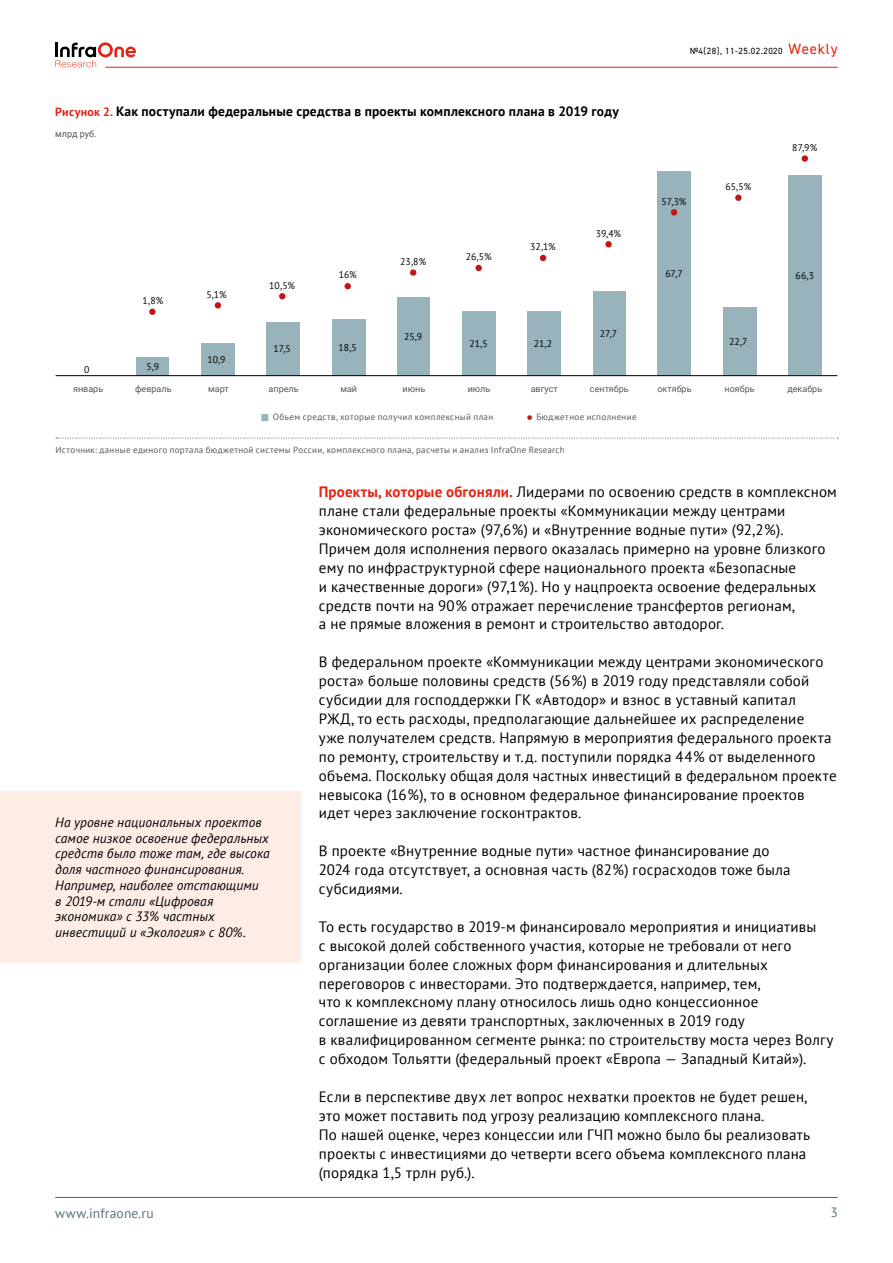
<style>
.page{position:relative;width:893px;height:1263px;background:#fff}
.page>*{position:absolute;margin:0;border:0;box-sizing:border-box;transform-origin:0 0}
.t1{font:15px/18.9px "PT Sans";letter-spacing:.015em;color:#000}
.t2{font:italic 13.5px/15.8px "PT Sans";letter-spacing:.005em;color:#000}
.t3{font:700 13.5px "PT Sans";letter-spacing:.015em;color:#000}
.t4{font:13.5px "PT Sans";letter-spacing:.015em;color:#58747c}
.t5{font:9.75px "PT Sans";color:#000}
.t6{font:9px "PT Sans";letter-spacing:.035em;color:#575756}
.t7{font:9px "Roboto";color:#575756}
.t8{font:9px "DIN2014";letter-spacing:.05em;color:#000}
.s1{font-size:12px;color:#e42313}
.s2{font-size:15px;color:#e42313}
.s3{color:#98b3bb}
.s4{font-weight:700;color:#e42313}
</style>
<div class="page">
<svg style="left:55px;top:42px;width:81px;height:25px"></svg>
<div style="left:0;top:791px;width:301px;height:172px;background:#feede5"></div>
<svg style="left:56px;top:438px;width:782px;height:1px"></svg>
<div style="left:788px;top:175px;width:34px;height:200px;background:#98b3bb"></div>
<div style="left:723px;top:307px;width:33px;height:68px;background:#98b3bb"></div>
<div style="left:657px;top:171px;width:34px;height:204px;background:#98b3bb"></div>
<div style="left:593px;top:291px;width:32px;height:84px;background:#98b3bb"></div>
<div style="left:527px;top:311px;width:34px;height:64px;background:#98b3bb"></div>
<div style="left:462px;top:311px;width:34px;height:64px;background:#98b3bb"></div>
<div style="left:397px;top:297px;width:33px;height:78px;background:#98b3bb"></div>
<div style="left:332px;top:319px;width:34px;height:56px;background:#98b3bb"></div>
<div style="left:266px;top:322px;width:34px;height:53px;background:#98b3bb"></div>
<div style="left:201px;top:343px;width:34px;height:32px;background:#98b3bb"></div>
<div style="left:137px;top:357px;width:32px;height:18px;background:#98b3bb"></div>
<div style="left:149px;top:309px;width:7px;height:6px;background:#c11718;border-radius:50%"></div>
<div style="left:215px;top:302px;width:6px;height:7px;background:#c11718;border-radius:50%"></div>
<svg style="left:279px;top:293px;width:6px;height:6px"></svg>
<svg style="left:345px;top:283px;width:6px;height:6px"></svg>
<div style="left:410px;top:269px;width:6px;height:7px;background:#c11718;border-radius:50%"></div>
<div style="left:475px;top:265px;width:7px;height:6px;background:#c11718;border-radius:50%"></div>
<svg style="left:540px;top:255px;width:6px;height:6px"></svg>
<div style="left:605px;top:241px;width:7px;height:6px;background:#c11718;border-radius:50%"></div>
<div style="left:671px;top:209px;width:6px;height:7px;background:#c11718;border-radius:50%"></div>
<div style="left:735px;top:195px;width:7px;height:6px;background:#c11718;border-radius:50%"></div>
<div style="left:802px;top:155px;width:6px;height:7px;background:#c11718;border-radius:50%"></div>
<hr style="left:56px;top:375px;width:781px;height:1px;background:#000">
<hr style="left:55px;top:1197px;width:783px;height:1px;background:#e42313">
<hr style="left:105px;top:67px;width:733px;height:1px;background:#e42313">
<p class="t3" style="left:55px;top:103px;width:565px"><span class="s1">Рисунок 2.</span> Как поступали федеральные средства в проекты комплексного плана в 2019 году</p>
<p class="t7" style="left:55px;top:128px;width:43px">млрд руб.</p>
<p class="t5" style="left:143px;top:294px;width:22px">1,8%</p>
<p class="t5" style="left:84px;top:363px;width:7px">0</p>
<p class="t5" style="left:147px;top:360px;width:14px">5,9</p>
<p class="t5" style="left:206px;top:288px;width:22px">5,1%</p>
<p class="t5" style="left:207px;top:353px;width:20px">10,9</p>
<p class="t5" style="left:269px;top:279px;width:27px">10,5%</p>
<p class="t5" style="left:339px;top:269px;width:19px">16%</p>
<p class="t5" style="left:274px;top:343px;width:19px">17,5</p>
<p class="t5" style="left:338px;top:341px;width:20px">18,5</p>
<p class="t5" style="left:400px;top:255px;width:28px">23,8%</p>
<p class="t5" style="left:404px;top:330px;width:20px">25,9</p>
<p class="t5" style="left:466px;top:251px;width:27px">26,5%</p>
<p class="t5" style="left:530px;top:240px;width:27px">32,1%</p>
<p class="t5" style="left:469px;top:337px;width:20px">21,5</p>
<p class="t5" style="left:534px;top:337px;width:20px">21,2</p>
<p class="t5" style="left:596px;top:227px;width:27px">39,4%</p>
<p class="t5" style="left:600px;top:327px;width:19px">27,7</p>
<p class="t8" style="left:690px;top:45px;width:150px">№4(28), 11-25.02.2020 <span class="s2">Weekly</span></p>
<p class="t5" style="left:662px;top:195px;width:26px">57,3%</p>
<p class="t5" style="left:665px;top:267px;width:19px">67,7</p>
<p class="t5" style="left:725px;top:180px;width:27px">65,5%</p>
<p class="t5" style="left:729px;top:335px;width:20px">22,7</p>
<p class="t5" style="left:792px;top:141px;width:27px">87,9%</p>
<p class="t5" style="left:795px;top:269px;width:20px">66,3</p>
<p class="t7" style="left:73px;top:382px;width:32px">январь</p>
<p class="t7" style="left:135px;top:382px;width:38px">февраль</p>
<p class="t7" style="left:208px;top:382px;width:22px">март</p>
<p class="t7" style="left:269px;top:382px;width:31px">апрель</p>
<p class="t7" style="left:340px;top:382px;width:18px">май</p>
<p class="t7" style="left:403px;top:382px;width:24px">июнь</p>
<p class="t7" style="left:468px;top:382px;width:24px">июль</p>
<p class="t7" style="left:531px;top:382px;width:29px">август</p>
<p class="t7" style="left:590px;top:382px;width:40px">сентябрь</p>
<p class="t7" style="left:657px;top:382px;width:36px">октябрь</p>
<p class="t7" style="left:725px;top:382px;width:32px">ноябрь</p>
<p class="t7" style="left:787px;top:382px;width:36px">декабрь</p>
<p class="t6" style="left:261px;top:411px;width:234px"><span class="s3">■</span> Объем средств, которые получил комплексный план</p>
<p class="t6" style="left:536px;top:411px;width:102px">Бюджетное исполнение</p>
<p class="t6" style="left:56px;top:444px;width:511px">Источник: данные единого портала бюджетной системы России, комплексного плана, расчеты и анализ InfraOne Research</p>
<p class="t2" style="left:55px;top:814px;width:216px">На уровне национальных проектов самое низкое освоение федеральных средств было тоже там, где высока доля частного финансирования.<br>Например, наиболее отстающими<br>в 2019‑м стали «Цифровая экономика» с 33% частных инвестиций и «Экология» с 80%.</p>
<p class="t1" style="left:319px;top:482px;width:520px"><span class="s4">Проекты, которые обгоняли.</span> Лидерами по освоению средств в комплексном плане стали федеральные проекты «Коммуникации между центрами экономического роста» (97,6%) и «Внутренние водные пути» (92,2%).<br>Причем доля исполнения первого оказалась примерно на уровне близкого ему по инфраструктурной сфере национального проекта «Безопасные<br>и качественные дороги» (97,1%). Но у нацпроекта освоение федеральных средств почти на 90% отражает перечисление трансфертов регионам,<br>а не прямые вложения в ремонт и строительство автодорог.</p>
<p class="t1" style="left:319px;top:652px;width:519px">В федеральном проекте «Коммуникации между центрами экономического роста» больше половины средств (56%) в 2019 году представляли собой субсидии для господдержки ГК «Автодор» и взнос в уставный капитал<br>РЖД, то есть расходы, предполагающие дальнейшее их распределение<br>уже получателем средств. Напрямую в мероприятия федерального проекта по ремонту, строительству и т.д. поступили порядка 44% от выделенного объема. Поскольку общая доля частных инвестиций в федеральном проекте невысока (16%), то в основном федеральное финансирование проектов идет через заключение госконтрактов.</p>
<p class="t1" style="left:319px;top:841px;width:473px">В проекте «Внутренние водные пути» частное финансирование до<br>2024 года отсутствует, а основная часть (82%) госрасходов тоже была субсидиями.</p>
<p class="t1" style="left:319px;top:917px;width:516px">То есть государство в 2019‑м финансировало мероприятия и инициативы<br>с высокой долей собственного участия, которые не требовали от него организации более сложных форм финансирования и длительных переговоров с инвесторами. Это подтверждается, например, тем,<br>что к комплексному плану относилось лишь одно концессионное соглашение из девяти транспортных, заключенных в 2019 году<br>в квалифицированном сегменте рынка: по строительству моста через Волгу с обходом Тольятти (федеральный проект «Европа — Западный Китай»).</p>
<p class="t1" style="left:319px;top:1087px;width:493px">Если в перспективе двух лет вопрос нехватки проектов не будет решен, это может поставить под угрозу реализацию комплексного плана.<br>По нашей оценке, через концессии или ГЧП можно было бы реализовать проекты с инвестициями до четверти всего объема комплексного плана (порядка 1,5 трлн руб.).</p>
<p class="t4" style="left:55px;top:1204px;width:100px">www.infraone.ru</p>
<p class="t4" style="left:830px;top:1203px;width:9px">3</p>
</div>
